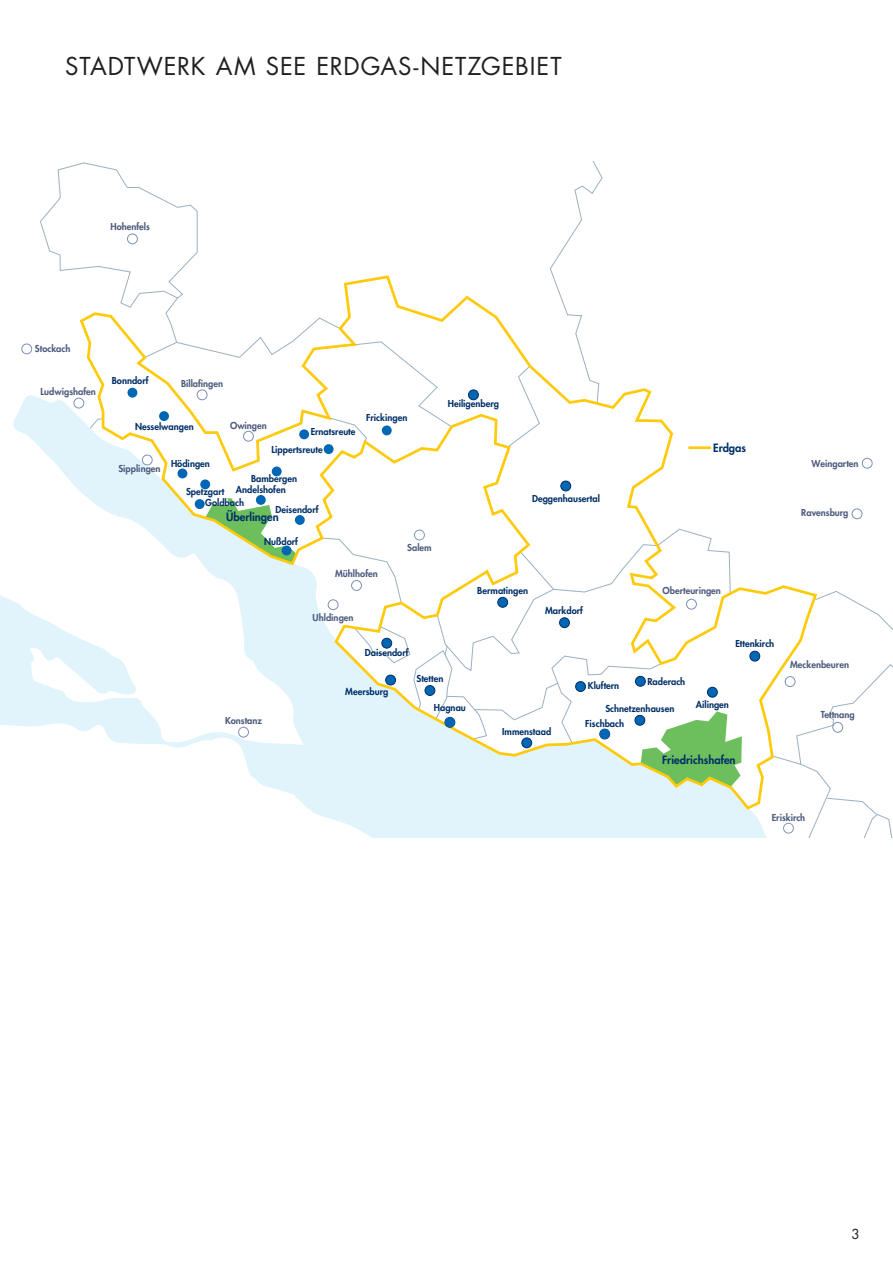
<style>
.page{position:relative;width:893px;height:1263px;background:#fff}
.page>*{position:absolute;margin:0;border:0;box-sizing:border-box;transform-origin:0 0}
.t1{font:24px "Futura Std";letter-spacing:.03em;color:#231f20}
.t2{font:13.5px "Futura Std";color:#231f20}
.t3{font:800 11.1px "Futura Std";color:#002f67}
.t4{font:800 9.3px "Futura Std";color:#002f67}
.t5{font:800 9.3px "Futura Std";color:#4c5a7c}
</style>
<div class="page">
<svg style="left:0;top:395px;width:893px;height:442px"></svg>
<svg style="left:78px;top:434px;width:741px;height:378px"></svg>
<svg style="left:40px;top:162px;width:702px;height:630px"></svg>
<div style="left:832px;top:722px;width:11px;height:11px;border:1px solid #7e8fb5;border-radius:50%"></div>
<div style="left:785px;top:676px;width:10px;height:11px;border:1px solid #7e8fb5;border-radius:50%"></div>
<div style="left:686px;top:599px;width:11px;height:10px;border:1px solid #7e8fb5;border-radius:50%"></div>
<div style="left:560px;top:618px;width:9px;height:10px;background:#0166b3;border-radius:50%"></div>
<div style="left:559px;top:617px;width:11px;height:11px;border:1px solid #002f67;border-radius:50%"></div>
<div style="left:498px;top:597px;width:10px;height:10px;background:#0166b3;border-radius:50%"></div>
<div style="left:497px;top:597px;width:11px;height:11px;border:1px solid #002f67;border-radius:50%"></div>
<div style="left:386px;top:675px;width:10px;height:10px;background:#0166b3;border-radius:50%"></div>
<div style="left:385px;top:675px;width:11px;height:10px;border:1px solid #002f67;border-radius:50%"></div>
<div style="left:445px;top:717px;width:10px;height:11px;border:1px solid #002f67;border-radius:50%"></div>
<div style="left:522px;top:738px;width:10px;height:10px;background:#0166b3;border-radius:50%"></div>
<div style="left:521px;top:737px;width:11px;height:11px;border:1px solid #002f67;border-radius:50%"></div>
<div style="left:783px;top:823px;width:11px;height:10px;border:1px solid #002f67;border-radius:50%"></div>
<div style="left:561px;top:481px;width:10px;height:10px;background:#0166b3;border-radius:50%"></div>
<div style="left:560px;top:481px;width:11px;height:10px;border:1px solid #002f67;border-radius:50%"></div>
<div style="left:382px;top:638px;width:10px;height:10px;background:#0166b3;border-radius:50%"></div>
<div style="left:381px;top:638px;width:11px;height:10px;border:1px solid #002f67;border-radius:50%"></div>
<div style="left:425px;top:685px;width:10px;height:10px;background:#0166b3;border-radius:50%"></div>
<div style="left:425px;top:685px;width:10px;height:11px;border:1px solid #002f67;border-radius:50%"></div>
<div style="left:414px;top:530px;width:11px;height:10px;border:1px solid #002f67;border-radius:50%"></div>
<div style="left:599px;top:729px;width:11px;height:10px;border:1px solid #002f67;border-radius:50%"></div>
<div style="left:707px;top:687px;width:10px;height:10px;background:#0166b3;border-radius:50%"></div>
<div style="left:707px;top:687px;width:11px;height:10px;border:1px solid #002f67;border-radius:50%"></div>
<div style="left:635px;top:676px;width:10px;height:10px;background:#0166b3;border-radius:50%"></div>
<div style="left:635px;top:676px;width:11px;height:11px;border:1px solid #002f67;border-radius:50%"></div>
<div style="left:576px;top:682px;width:9px;height:9px;background:#0166b3;border-radius:50%"></div>
<div style="left:575px;top:681px;width:11px;height:11px;border:1px solid #002f67;border-radius:50%"></div>
<div style="left:635px;top:715px;width:10px;height:10px;background:#0166b3;border-radius:50%"></div>
<div style="left:635px;top:715px;width:10px;height:10px;border:1px solid #002f67;border-radius:50%"></div>
<div style="left:750px;top:651px;width:10px;height:10px;background:#0166b3;border-radius:50%"></div>
<div style="left:749px;top:651px;width:11px;height:10px;border:1px solid #002f67;border-radius:50%"></div>
<div style="left:468px;top:390px;width:10px;height:10px;background:#0166b3;border-radius:50%"></div>
<div style="left:468px;top:390px;width:11px;height:10px;border:1px solid #002f67;border-radius:50%"></div>
<div style="left:382px;top:425px;width:10px;height:10px;background:#0166b3;border-radius:50%"></div>
<div style="left:243px;top:431px;width:11px;height:10px;border:1px solid #7e8fb5;border-radius:50%"></div>
<div style="left:197px;top:390px;width:10px;height:10px;border:1px solid #7e8fb5;border-radius:50%"></div>
<div style="left:351px;top:580px;width:11px;height:11px;border:1px solid #7e8fb5;border-radius:50%"></div>
<div style="left:142px;top:455px;width:11px;height:10px;border:1px solid #7e8fb5;border-radius:50%"></div>
<div style="left:74px;top:398px;width:10px;height:10px;border:1px solid #7e8fb5;border-radius:50%"></div>
<div style="left:21px;top:344px;width:11px;height:10px;border:1px solid #7e8fb5;border-radius:50%"></div>
<div style="left:328px;top:599px;width:10px;height:11px;border:1px solid #7e8fb5;border-radius:50%"></div>
<div style="left:862px;top:458px;width:10px;height:10px;border:1px solid #7e8fb5;border-radius:50%"></div>
<div style="left:852px;top:508px;width:10px;height:11px;border:1px solid #7e8fb5;border-radius:50%"></div>
<div style="left:445px;top:717px;width:10px;height:10px;background:#0166b3;border-radius:50%"></div>
<div style="left:600px;top:729px;width:10px;height:10px;background:#0166b3;border-radius:50%"></div>
<div style="left:127px;top:388px;width:10px;height:10px;background:#0166b3;border-radius:50%"></div>
<div style="left:159px;top:411px;width:10px;height:10px;background:#0166b3;border-radius:50%"></div>
<div style="left:178px;top:468px;width:9px;height:10px;background:#0166b3;border-radius:50%"></div>
<div style="left:200px;top:479px;width:10px;height:10px;background:#0166b3;border-radius:50%"></div>
<div style="left:256px;top:495px;width:10px;height:10px;background:#0166b3;border-radius:50%"></div>
<div style="left:272px;top:466px;width:10px;height:10px;background:#0166b3;border-radius:50%"></div>
<div style="left:295px;top:515px;width:10px;height:10px;background:#0166b3;border-radius:50%"></div>
<div style="left:324px;top:444px;width:10px;height:10px;background:#0166b3;border-radius:50%"></div>
<div style="left:195px;top:499px;width:10px;height:10px;background:#0166b3;border-radius:50%"></div>
<div style="left:282px;top:546px;width:10px;height:9px;background:#0166b3;border-radius:50%"></div>
<div style="left:299px;top:429px;width:10px;height:10px;background:#0166b3;border-radius:50%"></div>
<div style="left:238px;top:727px;width:11px;height:10px;border:1px solid #7e8fb5;border-radius:50%"></div>
<div style="left:127px;top:234px;width:11px;height:10px;border:1px solid #7e8fb5;border-radius:50%"></div>
<div style="left:685px;top:373px;width:208px;height:61px;background:#fff"></div>
<h1 class="t1" style="left:65px;top:50px;width:282px">STADTWERK AM SEE ERDGAS</h1>
<h1 class="t1" style="left:414px;top:50px;width:43px">-NETZGEBIET</h1>
<p class="t5" style="left:110px;top:221px;width:41px">Hohenfels</p>
<p class="t5" style="left:35px;top:343px;width:37px">Stockach</p>
<p class="t5" style="left:41px;top:385px;width:57px">Ludwigshafen</p>
<p class="t4" style="left:112px;top:375px;width:38px">Bonndorf</p>
<p class="t5" style="left:181px;top:377px;width:44px">Billafingen</p>
<p class="t5" style="left:230px;top:419px;width:38px">Owingen</p>
<p class="t4" style="left:135px;top:421px;width:60px">Nesselwangen</p>
<p class="t4" style="left:311px;top:426px;width:46px">Ernatsreute</p>
<p class="t5" style="left:118px;top:463px;width:44px">Sipplingen</p>
<p class="t4" style="left:271px;top:443px;width:53px">Lippertsreute</p>
<p class="t4" style="left:236px;top:484px;width:51px">Andelshofen</p>
<p class="t4" style="left:171px;top:458px;width:40px">Hödingen</p>
<p class="t4" style="left:251px;top:473px;width:48px">Bambergen</p>
<p class="t4" style="left:186px;top:486px;width:40px">Spetzgart</p>
<p class="t4" style="left:205px;top:497px;width:40px">Goldbach</p>
<p class="t4" style="left:275px;top:504px;width:45px">Deisendorf</p>
<p class="t3" style="left:226px;top:510px;width:54px">Überlingen</p>
<p class="t4" style="left:264px;top:535px;width:35px">Nußdorf</p>
<p class="t4" style="left:366px;top:412px;width:43px">Frickingen</p>
<p class="t5" style="left:407px;top:541px;width:26px">Salem</p>
<p class="t5" style="left:335px;top:567px;width:44px">Mühlhofen</p>
<p class="t5" style="left:313px;top:611px;width:42px">Uhldingen</p>
<p class="t4" style="left:365px;top:647px;width:45px">Daisendorf</p>
<p class="t4" style="left:448px;top:398px;width:53px">Heiligenberg</p>
<p class="t4" style="left:532px;top:492px;width:69px">Deggenhausertal</p>
<p class="t4" style="left:477px;top:585px;width:52px">Bermatingen</p>
<p class="t4" style="left:545px;top:605px;width:39px">Markdorf</p>
<p class="t3" style="left:713px;top:441px;width:34px">Erdgas</p>
<p class="t5" style="left:662px;top:585px;width:60px">Oberteuringen</p>
<p class="t4" style="left:735px;top:638px;width:40px">Ettenkirch</p>
<p class="t5" style="left:225px;top:714px;width:38px">Konstanz</p>
<p class="t4" style="left:345px;top:686px;width:45px">Meersburg</p>
<p class="t4" style="left:416px;top:673px;width:28px">Stetten</p>
<p class="t4" style="left:434px;top:702px;width:34px">Hagnau</p>
<p class="t4" style="left:502px;top:726px;width:51px">Immenstaad</p>
<p class="t4" style="left:647px;top:675px;width:39px">Raderach</p>
<p class="t4" style="left:588px;top:680px;width:33px">Kluftern</p>
<p class="t4" style="left:605px;top:703px;width:70px">Schnetzenhausen</p>
<p class="t4" style="left:585px;top:718px;width:40px">Fischbach</p>
<p class="t4" style="left:696px;top:699px;width:35px">Ailingen</p>
<p class="t3" style="left:662px;top:753px;width:75px">Friedrichshafen</p>
<p class="t5" style="left:811px;top:458px;width:49px">Weingarten</p>
<p class="t5" style="left:801px;top:507px;width:49px">Ravensburg</p>
<p class="t5" style="left:790px;top:659px;width:60px">Meckenbeuren</p>
<p class="t5" style="left:821px;top:709px;width:36px">Tettnang</p>
<p class="t5" style="left:772px;top:812px;width:35px">Eriskirch</p>
<h2 class="t2" style="left:852px;top:1225px;width:10px">3</h2>
</div>
